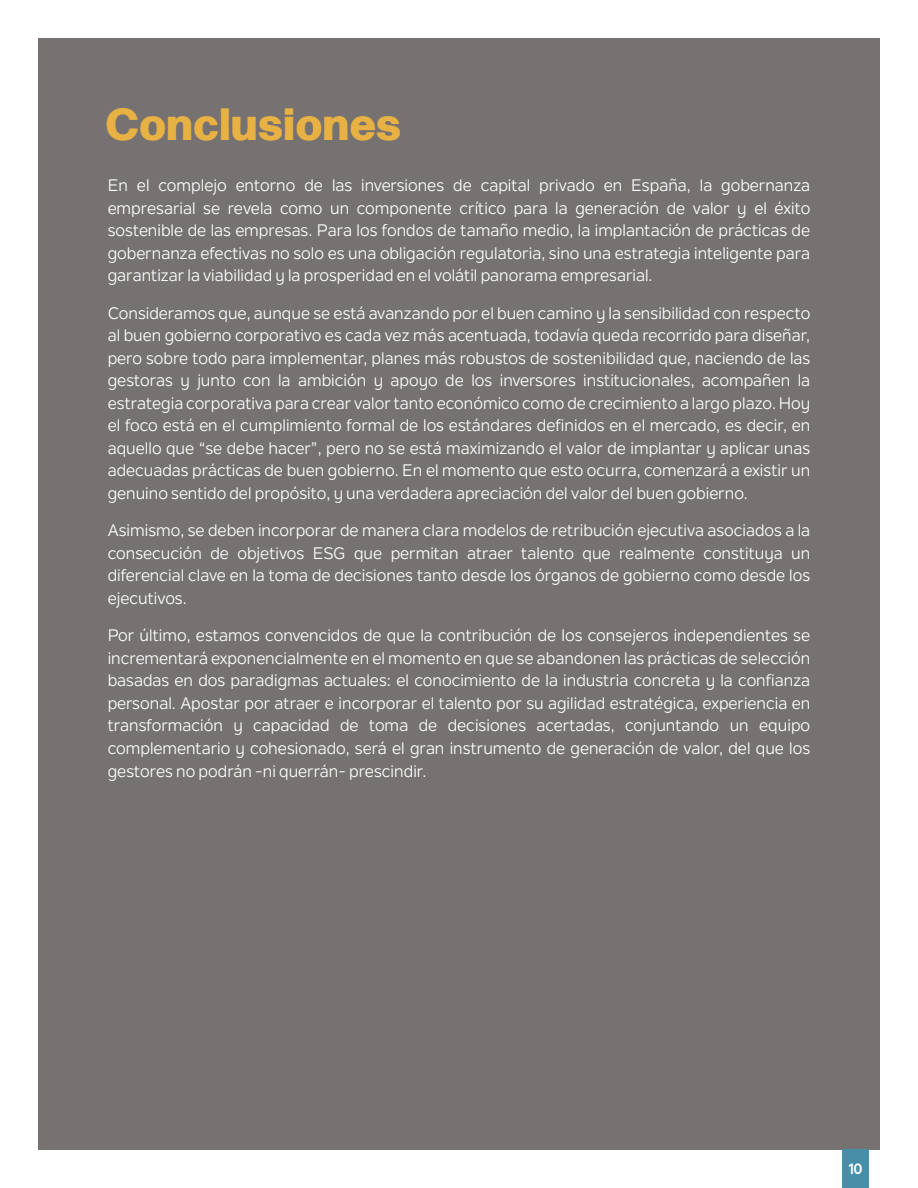
<style>
.page{position:relative;width:918px;height:1188px;background:#fff}
.page>*{position:absolute;margin:0;border:0;box-sizing:border-box;transform-origin:0 0}
.t1{font:800 45px "Forma DJR Micro";color:#e8b144}
.t2{font:16.5px/22.5px "Nolan Next";color:#fff;text-align:justify}
.t3{font:700 15px "Nolan Next";color:#fff}
</style>
<div class="page">
<div style="left:38px;top:38px;width:842px;height:1112px;background:#777272"></div>
<div style="left:842px;top:1150px;width:27px;height:38px;background:#478fa8"></div>
<h1 class="t1" style="left:105px;top:88px;width:297px">Conclusiones</h1>
<p class="t2" style="left:108px;top:174px;width:704px">En el complejo entorno de las inversiones de capital privado en España, la gobernanza empresarial se revela como un componente crítico para la generación de valor y el éxito sostenible de las empresas. Para los fondos de tamaño medio, la implantación de prácticas de gobernanza efectivas no solo es una obligación regulatoria, sino una estrategia inteligente para garantizar la viabilidad y la prosperidad en el volátil panorama empresarial.</p>
<p class="t2" style="left:108px;top:302px;width:704px">Consideramos que, aunque se está avanzando por el buen camino y la sensibilidad con respecto al buen gobierno corporativo es cada vez más acentuada, todavía queda recorrido para diseñar, pero sobre todo para implementar, planes más robustos de sostenibilidad que, naciendo de las gestoras y junto con la ambición y apoyo de los inversores institucionales, acompañen la estrategia corporativa para crear valor tanto económico como de crecimiento a largo plazo. Hoy el foco está en el cumplimiento formal de los estándares definidos en el mercado, es decir, en aquello que “se debe hacer”, pero no se está maximizando el valor de implantar y aplicar unas adecuadas prácticas de buen gobierno. En el momento que esto ocurra, comenzará a existir un genuino sentido del propósito, y una verdadera apreciación del valor del buen gobierno.</p>
<p class="t2" style="left:108px;top:519px;width:704px">Asimismo, se deben incorporar de manera clara modelos de retribución ejecutiva asociados a la consecución de objetivos ESG que permitan atraer talento que realmente constituya un diferencial clave en la toma de decisiones tanto desde los órganos de gobierno como desde los ejecutivos.</p>
<p class="t2" style="left:108px;top:624px;width:704px">Por último, estamos convencidos de que la contribución de los consejeros independientes se incrementará exponencialmente en el momento en que se abandonen las prácticas de selección basadas en dos paradigmas actuales: el conocimiento de la industria concreta y la confianza personal. Apostar por atraer e incorporar el talento por su agilidad estratégica, experiencia en transformación y capacidad de toma de decisiones acertadas, conjuntando un equipo complementario y cohesionado, será el gran instrumento de generación de valor, del que los gestores no podrán -ni querrán- prescindir.</p>
<p class="t3" style="left:848px;top:1160px;width:16px">10</p>
</div>
